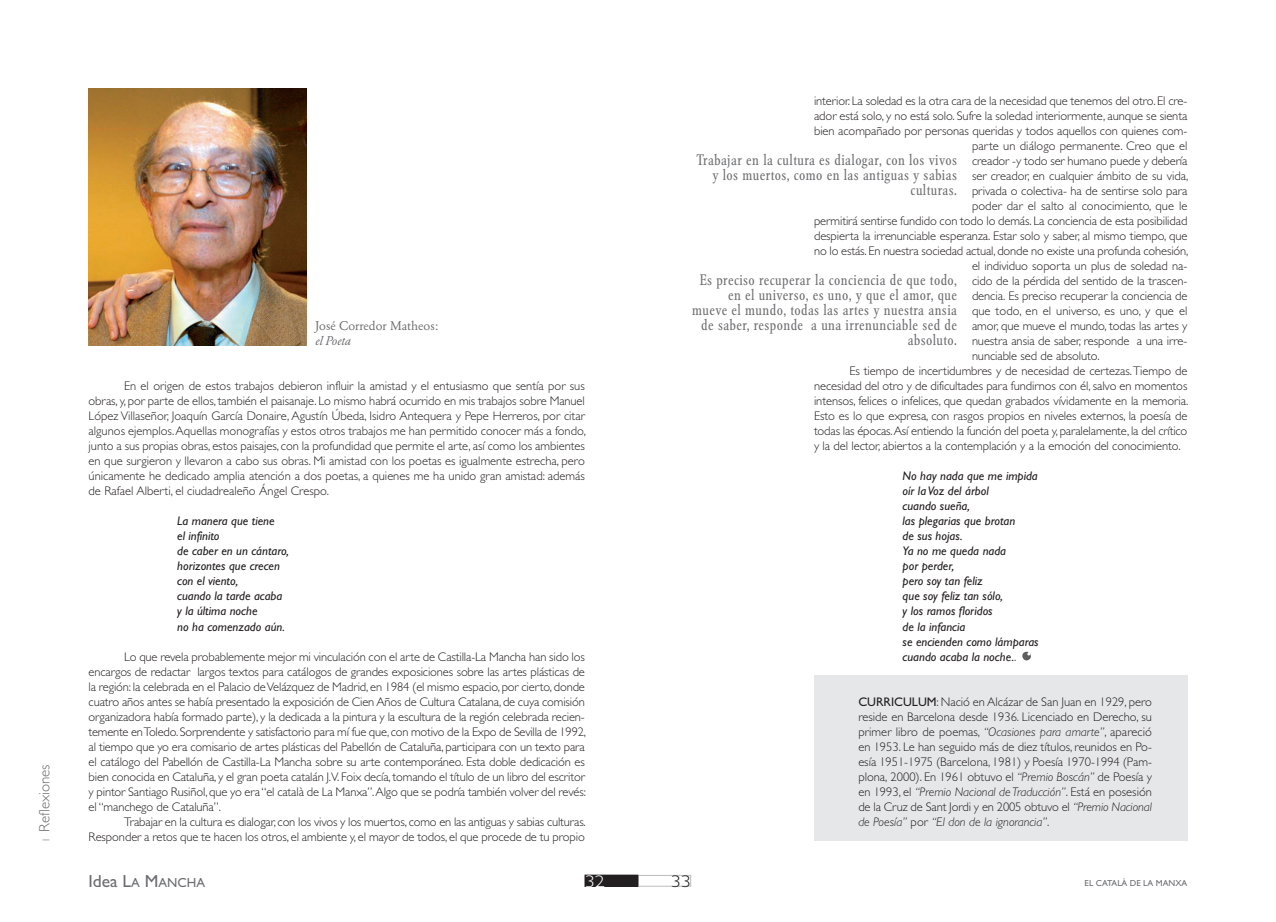
<style>
.page{position:relative;width:1276px;height:922px;background:#fff}
.page>*{position:absolute;margin:0;border:0;box-sizing:border-box;transform-origin:0 0}
.t1{font:17.5px "Gill Sans";color:#6c6d70}
.t2{font:300 16.88px "Gill Sans";color:#231f20;scale:1.2 1}
.t3{font:300 16.88px "Gill Sans";color:#fff;scale:1.2 1}
.t4{font:condensed 15px/15px "Garamond BE";letter-spacing:.025em;color:#6c6d70;text-align:right}
.t5{font:300 15px "Gill Sans";color:#6c6d70}
.t6{font:300 12.5px/15px "Gill Sans";letter-spacing:-.005em;color:#231f20;text-align:justify}
.t7{font:italic 12.5px/15px "Gill Sans";color:#231f20}
.t8{font:12.5px "Garamond BE";color:#6c6d70}
.t9{font:italic 12.5px "Garamond BE";color:#6c6d70}
.t10{font:8.75px "Gill Sans";color:#6c6d70}
.s1{font-size:10px}
.s2{font-size:13.12px}
.s3{font-weight:300;font-style:normal}
.s4{font-weight:400}
.s5{font-style:italic}
</style>
<div class="page">
<div style="left:814px;top:675px;width:373px;height:165px;background:#e6e7e9"></div>
<div style="left:638px;top:874px;width:53px;height:12px;border:1px solid #bcbdc0"></div>
<svg style="left:1022px;top:651px;width:8px;height:9px"></svg>
<div style="left:585px;top:875px;width:52px;height:11px;background:#231f20"></div>
<div style="left:585px;top:874px;width:53px;height:12px;border:1px solid #231f20"></div>
<img style="left:89px;top:89px;width:217px;height:256px">
<p class="t5" style="left:39px;top:840px;width:78px;rotate:-90deg"><span class="s1">I</span> Reflexiones</p>
<p class="t8" style="left:315px;top:320px;width:124px">José Corredor Matheos:</p>
<p class="t9" style="left:315px;top:335px;width:37px">el Poeta</p>
<p class="t6" style="left:89px;top:380px;width:499px;text-indent:35px">En el origen de estos trabajos debieron influir la amistad y el entusiasmo que sentía por sus obras, y, por parte de ellos, también el paisanaje. Lo mismo habrá ocurrido en mis trabajos sobre Manuel López Villaseñor, Joaquín García Donaire, Agustín Úbeda, Isidro Antequera y Pepe Herreros, por citar algunos ejemplos. Aquellas monografías y estos otros trabajos me han permitido conocer más a fondo, junto a sus propias obras, estos paisajes, con la profundidad que permite el arte, así como los ambientes en que surgieron y llevaron a cabo sus obras. Mi amistad con los poetas es igualmente estrecha, pero únicamente he dedicado amplia atención a dos poetas, a quienes me ha unido gran amistad: además de Rafael Alberti, el ciudadrealeño Ángel Crespo.</p>
<p class="t7" style="left:177px;top:515px;width:113px">La manera que tiene<br>el infinito<br>de caber en un cántaro, horizontes que crecen con el viento,<br>cuando la tarde acaba y la última noche<br>no ha comenzado aún.</p>
<p class="t6" style="left:89px;top:650px;width:499px;text-indent:35px">Lo que revela probablemente mejor mi vinculación con el arte de Castilla-La Mancha han sido los encargos de redactar largos textos para catálogos de grandes exposiciones sobre las artes plásticas de la región: la celebrada en el Palacio de Velázquez de Madrid, en 1984 (el mismo espacio, por cierto, donde cuatro años antes se había presentado la exposición de Cien Años de Cultura Catalana, de cuya comisión organizadora había formado parte), y la dedicada a la pintura y la escultura de la región celebrada recien&shy;temente en Toledo. Sorprendente y satisfactorio para mí fue que, con motivo de la Expo de Sevilla de 1992, al tiempo que yo era comisario de artes plásticas del Pabellón de Cataluña, participara con un texto para el catálogo del Pabellón de Castilla-La Mancha sobre su arte contemporáneo. Esta doble dedicación es bien conocida en Cataluña, y el gran poeta catalán J.V. Foix decía, tomando el título de un libro del escritor y pintor Santiago Rusiñol, que yo era “el català de La Manxa”. Algo que se podría también volver del revés: el “manchego de Cataluña”.</p>
<p class="t6" style="left:89px;top:815px;width:499px;text-align:right">Trabajar en la cultura es dialogar, con los vivos y los muertos, como en las antiguas y sabias culturas.<br>Responder a retos que te hacen los otros, el ambiente y, el mayor de todos, el que procede de tu propio</p>
<h1 class="t1" style="left:89px;top:874px;width:118px">Idea L<span class="s2">A</span> M<span class="s2">ANCHA</span></h1>
<h2 class="t3" style="left:585px;top:874px;width:18px">32</h2>
<p class="t6" style="left:814px;top:95px;width:375px">interior. La soledad es la otra cara de la necesidad que tenemos del otro. El cre-</p>
<p class="t6" style="left:814px;top:110px;width:375px">ador está solo, y no está solo. Sufre la soledad interiormente, aunque se sienta</p>
<p class="t6" style="left:814px;top:125px;width:375px">bien acompañado por personas queridas y todos aquellos con quienes com-</p>
<p class="t6" style="left:972px;top:140px;width:217px">parte un diálogo permanente. Creo que el</p>
<p class="t6" style="left:972px;top:155px;width:217px">creador -y todo ser humano puede y debería</p>
<p class="t6" style="left:972px;top:170px;width:218px">ser creador, en cualquier ámbito de su vida,</p>
<p class="t6" style="left:972px;top:185px;width:217px">privada o colectiva- ha de sentirse solo para</p>
<p class="t6" style="left:972px;top:200px;width:217px">poder dar el salto al conocimiento, que le</p>
<p class="t6" style="left:814px;top:215px;width:375px">permitirá sentirse fundido con todo lo demás. La conciencia de esta posibilidad</p>
<p class="t6" style="left:814px;top:230px;width:375px">despierta la irrenunciable esperanza. Estar solo y saber, al mismo tiempo, que</p>
<p class="t6" style="left:814px;top:245px;width:376px">no lo estás. En nuestra sociedad actual, donde no existe una profunda cohesión,</p>
<p class="t6" style="left:972px;top:260px;width:217px">el individuo soporta un plus de soledad na-</p>
<p class="t6" style="left:972px;top:275px;width:217px">cido de la pérdida del sentido de la trascen-</p>
<p class="t6" style="left:972px;top:290px;width:217px">dencia. Es preciso recuperar la conciencia de</p>
<p class="t6" style="left:972px;top:305px;width:217px">que todo, en el universo, es uno, y que el</p>
<p class="t6" style="left:972px;top:320px;width:217px">amor, que mueve el mundo, todas las artes y</p>
<p class="t6" style="left:972px;top:335px;width:217px">nuestra ansia de saber, responde a una irre-</p>
<p class="t6" style="left:972px;top:350px;width:129px">nunciable sed de absoluto.</p>
<p class="t6" style="left:849px;top:365px;width:339px">Es tiempo de incertidumbres y de necesidad de certezas. Tiempo de</p>
<p class="t6" style="left:814px;top:380px;width:375px">necesidad del otro y de dificultades para fundirnos con él, salvo en momentos</p>
<p class="t6" style="left:814px;top:395px;width:376px">intensos, felices o infelices, que quedan grabados vívidamente en la memoria.</p>
<p class="t6" style="left:814px;top:410px;width:375px">Esto es lo que expresa, con rasgos propios en niveles externos, la poesía de</p>
<p class="t6" style="left:814px;top:425px;width:375px">todas las épocas. Así entiendo la función del poeta y, paralelamente, la del crítico</p>
<p class="t6" style="left:814px;top:440px;width:368px">y la del lector, abiertos a la contemplación y a la emoción del conocimiento.</p>
<p class="t7" style="left:902px;top:470px;width:138px">No hay nada que me impida oír la Voz del árbol<br>cuando sueña,<br>las plegarias que brotan<br>de sus hojas.<br>Ya no me queda nada<br>por perder,<br>pero soy tan feliz<br>que soy feliz tan sólo,<br>y los ramos floridos<br>de la infancia<br>se encienden como lámparas cuando acaba la noche.<span class="s3">.</span></p>
<p class="t6" style="left:858px;top:695px;width:295px"><span class="s4">CURRICULUM</span>: Nació en Alcázar de San Juan en 1929, pero reside en Barcelona desde 1936. Licenciado en Derecho, su primer libro de poemas, <span class="s5">“Ocasiones para amarte”</span>, apareció en 1953. Le han seguido más de diez títulos, reunidos en Po&shy;esía 1951-1975 (Barcelona, 1981) y Poesía 1970-1994 (Pam&shy;plona, 2000). En 1961 obtuvo el <span class="s5">“Premio Boscán”</span> de Poesía y en 1993, el <span class="s5">“Premio Nacional de Traducción”</span>. Está en posesión de la Cruz de Sant Jordi y en 2005 obtuvo el <span class="s5">“Premio Nacional de Poesía”</span> por <span class="s5">“El don de la ignorancia”</span>.</p>
<p class="t4" style="left:696px;top:154px;width:262px">Trabajar en la cultura es dialogar, con los vivos y los muertos, como en las antiguas y sabias culturas.</p>
<p class="t4" style="left:692px;top:274px;width:266px">Es preciso recuperar la conciencia de que todo, en el universo, es uno, y que el amor, que mueve el mundo, todas las artes y nuestra ansia de saber, responde a una irrenunciable sed de absoluto.</p>
<h2 class="t2" style="left:670px;top:874px;width:18px">33</h2>
<p class="t10" style="left:1084px;top:880px;width:104px">EL CATALÀ DE LA MANXA</p>
</div>
